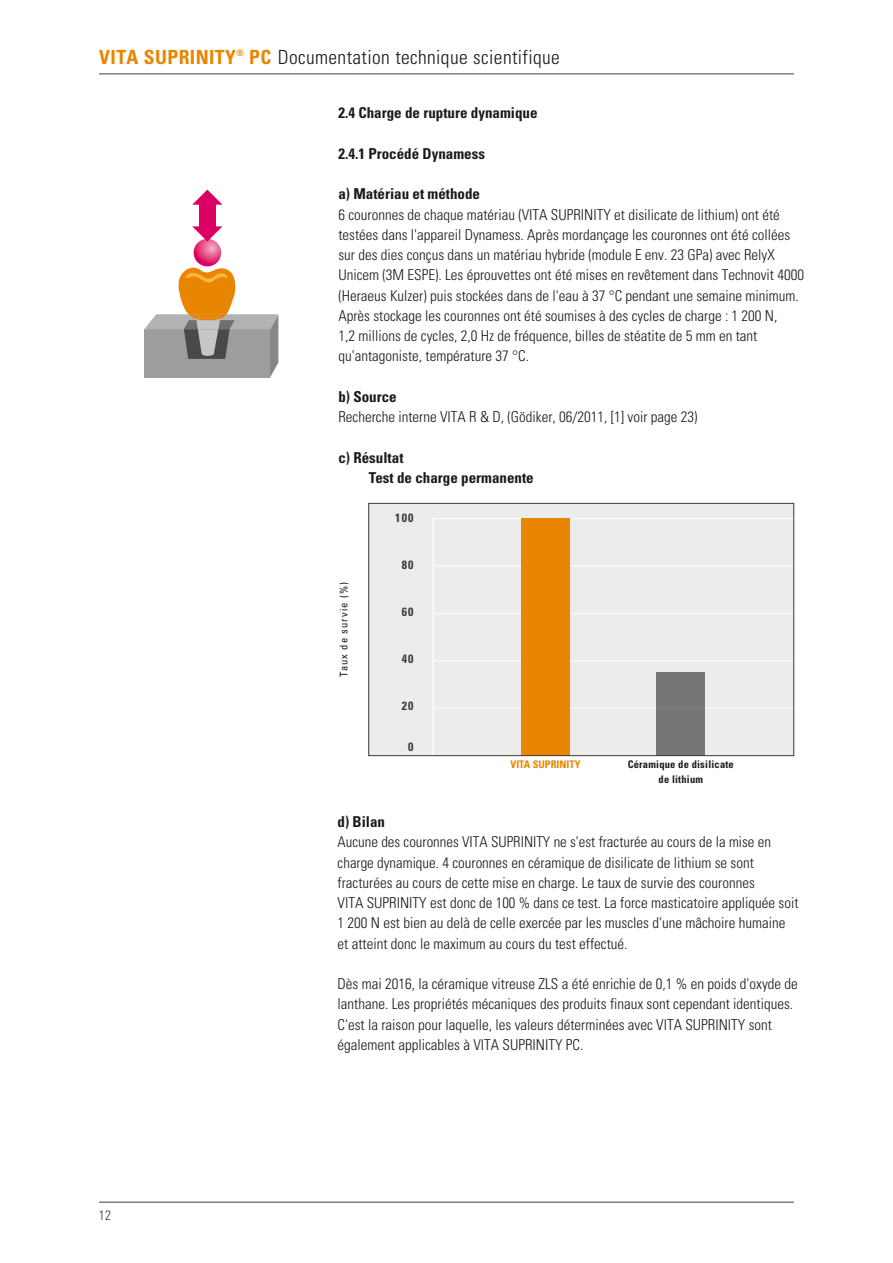
<style>
.page{position:relative;width:893px;height:1263px;background:#fff}
.page>*{position:absolute;margin:0;border:0;box-sizing:border-box;transform-origin:0 0}
.t1{font:300 condensed 19.5px "Univers";letter-spacing:.02em;color:#1a1a1a}
.t2{font:300 condensed 15px/20.2px "Univers LT";color:#1a1a1a}
.t3{font:700 condensed 15px "Univers LT";color:#1a1a1a}
.t4{font:700 condensed 15px "Univers";color:#1a1a1a}
.t5{font:300 condensed 13.5px "Univers";color:#3b3b3a}
.t6{font:700 condensed 12px "Univers";letter-spacing:.1em;color:#3b3b3a}
.t7{font:700 condensed 10.5px/15.1px "Univers";letter-spacing:.02em;color:#1a1a1a;text-align:center}
.t8{font:condensed 10.5px "Univers";letter-spacing:.1em;color:#1a1a1a}
.t9{font:700 condensed 10.5px "Univers";color:#e98600}
.s1{font-weight:700;color:#e98600}
</style>
<div class="page">
<hr style="left:99px;top:1202px;width:695px;height:1px;background:#3b3b3a">
<hr style="left:99px;top:74px;width:695px;height:1px;background:#3b3b3a">
<svg style="left:194px;top:239px;width:27px;height:27px"></svg>
<div style="left:199px;top:203px;width:17px;height:25px;background:#dd0064"></div>
<svg style="left:192px;top:226px;width:30px;height:15px"></svg>
<svg style="left:192px;top:190px;width:30px;height:15px"></svg>
<svg style="left:144px;top:268px;width:134px;height:109px"></svg>
<div style="left:369px;top:503px;width:425px;height:253px;background:#ececed"></div>
<hr style="left:433px;top:518px;width:361px;height:1px;background:#fff">
<hr style="left:433px;top:566px;width:361px;height:1px;background:#fff">
<hr style="left:433px;top:518px;width:1px;height:238px;background:#fff">
<hr style="left:433px;top:708px;width:361px;height:1px;background:#fff">
<hr style="left:433px;top:660px;width:361px;height:1px;background:#fff">
<hr style="left:433px;top:613px;width:361px;height:1px;background:#fff">
<div style="left:521px;top:518px;width:49px;height:238px;background:#e98600"></div>
<div style="left:657px;top:672px;width:48px;height:84px;background:#767676"></div>
<div style="left:368px;top:503px;width:426px;height:253px;border:1px solid #3b3b3a"></div>
<h1 class="t1" style="left:99px;top:45px;width:462px"><span class="s1">VITA SUPRINITY</span><sup>®</sup> <span class="s1">PC</span> Documentation technique scientifique</h1>
<p class="t3" style="left:338px;top:104px;width:201px">2.4 Charge de rupture dynamique</p>
<p class="t3" style="left:338px;top:144px;width:148px">2.4.1 Procédé Dynamess</p>
<p class="t3" style="left:338px;top:185px;width:143px">a) Matériau et méthode</p>
<p class="t2" style="left:338px;top:204px;width:467px">6 couronnes de chaque matériau (VITA SUPRINITY et disilicate de lithium) ont été testées dans l'appareil Dynamess. Après mordançage les couronnes ont été collées sur des dies conçus dans un matériau hybride (module E env. 23 GPa) avec RelyX Unicem (3M ESPE). Les éprouvettes ont été mises en revêtement dans Technovit 4000 (Heraeus Kulzer) puis stockées dans de l'eau à 37 °C pendant une semaine minimum.<br>Après stockage les couronnes ont été soumises à des cycles de charge : 1 200 N,<br>1,2 millions de cycles, 2,0 Hz de fréquence, billes de stéatite de 5 mm en tant qu'antagoniste, température 37 °C.</p>
<p class="t3" style="left:338px;top:387px;width:60px">b) Source</p>
<p class="t2" style="left:338px;top:407px;width:360px">Recherche interne VITA R &amp; D, (Gödiker, 06/2011, [1] voir page 23)</p>
<p class="t3" style="left:338px;top:448px;width:67px">c) Résultat</p>
<p class="t8" style="left:337px;top:677px;width:96px;rotate:-90deg">Taux de survie (%)</p>
<p class="t4" style="left:369px;top:468px;width:166px">Test de charge permanente</p>
<p class="t6" style="left:395px;top:510px;width:20px">100</p>
<p class="t6" style="left:402px;top:557px;width:13px">80</p>
<p class="t6" style="left:402px;top:604px;width:13px">60</p>
<p class="t6" style="left:402px;top:651px;width:13px">40</p>
<p class="t6" style="left:402px;top:698px;width:13px">20</p>
<p class="t6" style="left:408px;top:739px;width:7px">0</p>
<p class="t9" style="left:511px;top:758px;width:71px">VITA SUPRINITY</p>
<p class="t7" style="left:628px;top:756px;width:108px">Céramique de disilicate de lithium</p>
<p class="t5" style="left:99px;top:1207px;width:14px">12</p>
<p class="t3" style="left:338px;top:813px;width:49px">d) Bilan</p>
<p class="t2" style="left:338px;top:832px;width:462px">Aucune des couronnes VITA SUPRINITY ne s'est fracturée au cours de la mise en charge dynamique. 4 couronnes en céramique de disilicate de lithium se sont fracturées au cours de cette mise en charge. Le taux de survie des couronnes<br>VITA SUPRINITY est donc de 100 % dans ce test. La force masticatoire appliquée soit 1 200 N est bien au delà de celle exercée par les muscles d'une mâchoire humaine et atteint donc le maximum au cours du test effectué.</p>
<p class="t2" style="left:338px;top:974px;width:462px">Dès mai 2016, la céramique vitreuse ZLS a été enrichie de 0,1 % en poids d'oxyde de lanthane. Les propriétés mécaniques des produits finaux sont cependant identiques.<br>C'est la raison pour laquelle, les valeurs déterminées avec VITA SUPRINITY sont également applicables à VITA SUPRINITY PC.</p>
</div>
